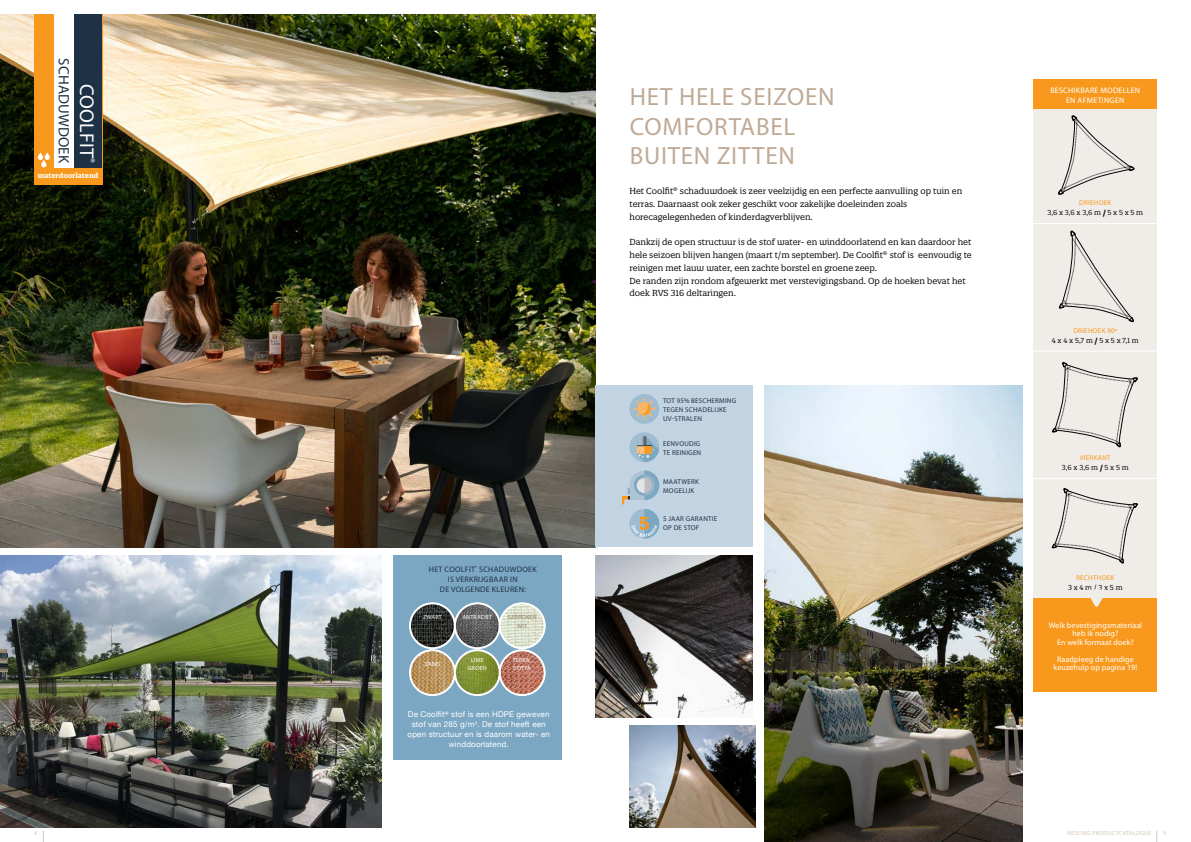
<style>
.page{position:relative;width:1191px;height:842px;background:#fff}
.page>*{position:absolute;margin:0;border:0;box-sizing:border-box;transform-origin:0 0}
.t1{font:25px/29.8px "Myriad Pro";letter-spacing:.03em;color:#bfaa97}
.t2{font:20px "Myriad Pro";letter-spacing:.01em;color:#fff}
.t3{font:15px "Myriad Pro";letter-spacing:.01em;color:#1f3245}
.t4{font:8.5px/12.8px "Quatro Slab";color:#000}
.t5{font:8px/10px "Helvetica Neue";letter-spacing:.02em;color:#fff;text-align:center}
.t6{font:8px/8.5px "Myriad Pro";letter-spacing:.01em;color:#fff;text-align:center}
.t7{font:8px/10px "Myriad Pro";letter-spacing:.03em;color:#1f3245;text-align:center}
.t8{font:8px/10px "Myriad Pro";letter-spacing:.03em;color:#fff;text-align:center}
.t9{font:7px/9px "Myriad Pro";letter-spacing:.03em;color:#1f3245}
.t10{font:7px "Quatro Slab";color:#000}
.t11{font:7px "Myriad Pro";letter-spacing:.04em;color:#f8991d}
.t12{font:700 7px "Quatro Slab";color:#fff}
.t13{font:6px/8.5px "Myriad Pro";letter-spacing:.03em;color:#fff;text-align:center}
.t14{font:6px "Myriad Pro";letter-spacing:.04em;color:#d4c7ba}
.t15{font:6px/8.5px "Myriad Pro";letter-spacing:.03em;color:#99816c;text-align:center}
.s1{font-weight:700}
</style>
<div class="page">
<img style="left:0;top:556px;width:382px;height:272px">
<img style="left:0;top:14px;width:595px;height:533px">
<img style="left:764px;top:386px;width:258px;height:456px">
<img style="left:595px;top:556px;width:158px;height:161px">
<img style="left:629px;top:726px;width:126px;height:102px">
<div style="left:595px;top:386px;width:158px;height:161px;background:#c2d4e2"></div>
<div style="left:393px;top:556px;width:168px;height:204px;background:#7ba7c3"></div>
<div style="left:1033px;top:598px;width:124px;height:94px;background:#f8991d"></div>
<div style="left:1033px;top:79px;width:124px;height:519px;background:#f0ece8"></div>
<svg style="left:1058px;top:116px;width:76px;height:78px"></svg>
<svg style="left:1059px;top:231px;width:74px;height:91px"></svg>
<svg style="left:1052px;top:362px;width:85px;height:85px"></svg>
<svg style="left:1051px;top:488px;width:86px;height:75px"></svg>
<hr style="left:1031px;top:223px;width:130px;height:1px;background:#fff">
<hr style="left:1031px;top:350px;width:130px;height:1px;background:#fff">
<hr style="left:1031px;top:478px;width:130px;height:1px;background:#fff">
<div style="left:1033px;top:79px;width:124px;height:30px;background:#f8991d"></div>
<svg style="left:1090px;top:598px;width:13px;height:9px"></svg>
<svg style="left:1156px;top:830px;width:1px;height:12px"></svg>
<svg style="left:43px;top:830px;width:1px;height:12px"></svg>
<div style="left:629px;top:394px;width:30px;height:30px;background:#9dbcd2;border-radius:50%"></div>
<svg style="left:633px;top:398px;width:22px;height:22px"></svg>
<div style="left:629px;top:432px;width:30px;height:30px;background:#9fbcd0;border-radius:50%"></div>
<svg style="left:636px;top:436px;width:23px;height:26px"></svg>
<svg style="left:622px;top:471px;width:37px;height:68px"></svg>
<div style="left:34px;top:14px;width:68px;height:170px;background:#f8991d"></div>
<div style="left:74px;top:14px;width:28px;height:153px;background:#1f3245"></div>
<div style="left:54px;top:0;width:20px;height:167px;background:#fff"></div>
<svg style="left:38px;top:153px;width:12px;height:14px"></svg>
<img style="left:410px;top:603px;width:45px;height:45px;border-radius:22px">
<div style="left:409px;top:602px;width:47px;height:47px;border:2px solid #fff;border-radius:50%"></div>
<img style="left:410px;top:650px;width:45px;height:45px;border-radius:22px">
<div style="left:409px;top:649px;width:47px;height:47px;border:2px solid #fff;border-radius:50%"></div>
<img style="left:455px;top:650px;width:45px;height:45px;border-radius:22px">
<div style="left:454px;top:649px;width:47px;height:47px;border:2px solid #fff;border-radius:50%"></div>
<img style="left:500px;top:650px;width:44px;height:45px;border-radius:22px">
<div style="left:499px;top:649px;width:46px;height:47px;border:2px solid #fff;border-radius:50%"></div>
<img style="left:455px;top:603px;width:45px;height:45px;border-radius:22px">
<div style="left:454px;top:602px;width:47px;height:47px;border:2px solid #fff;border-radius:50%"></div>
<img style="left:500px;top:603px;width:44px;height:45px;border-radius:22px">
<div style="left:499px;top:602px;width:46px;height:47px;border:2px solid #fff;border-radius:50%"></div>
<h3 class="t3" style="left:73px;top:58px;width:106px;rotate:90deg">SCHADUWDOEK</h3>
<p class="t12" style="left:38px;top:171px;width:62px">waterdoorlatend</p>
<h2 class="t2" style="left:99px;top:84px;width:80px;rotate:90deg">COOLFIT<sup>®</sup></h2>
<p class="t7" style="left:429px;top:564px;width:109px">HET COOLFIT<sup>®</sup> SCHADUWDOEK<br>IS VERKRIJGBAAR IN<br>DE VOLGENDE KLEUREN:</p>
<p class="t13" style="left:423px;top:613px;width:20px">ZWART</p>
<p class="t13" style="left:462px;top:613px;width:31px">ANTRACIET</p>
<p class="t15" style="left:508px;top:613px;width:30px">GEBROKEN<br>WIT</p>
<p class="t13" style="left:425px;top:660px;width:17px">ZAND</p>
<p class="t13" style="left:468px;top:656px;width:20px">LIME<br>GROEN</p>
<p class="t13" style="left:513px;top:656px;width:20px;text-align:left">TERRA-<br>COTTA</p>
<p class="t5" style="left:407px;top:710px;width:144px">De Coolfit<sup>®</sup> stof is een HDPE geweven stof van 285 g/m<sup>2</sup>. De stof heeft een open structuur en is daarom water- en winddoorlatend.</p>
<h1 class="t1" style="left:630px;top:81px;width:206px">HET HELE SEIZOEN<br>COMFORTABEL<br>BUITEN ZITTEN</h1>
<p class="t4" style="left:629px;top:185px;width:334px">Het Coolfit® schaduwdoek is zeer veelzijdig en een perfecte aanvulling op tuin en terras. Daarnaast ook zeker geschikt voor zakelijke doeleinden zoals horecagelegenheden of kinderdagverblijven.</p>
<p class="t4" style="left:629px;top:236px;width:344px">Dankzij de open structuur is de stof water- en winddoorlatend en kan daardoor het hele seizoen blijven hangen (maart t/m september). De Coolfit® stof is eenvoudig te reinigen met lauw water, een zachte borstel en groene zeep.<br>De randen zijn rondom afgewerkt met verstevigingsband. Op de hoeken bevat het doek RVS 316 deltaringen.</p>
<p class="t9" style="left:663px;top:396px;width:75px">TOT 95% BESCHERMING<br>TEGEN SCHADELIJKE<br>UV-STRALEN</p>
<p class="t9" style="left:663px;top:439px;width:40px">EENVOUDIG<br>TE REINIGEN</p>
<p class="t9" style="left:663px;top:477px;width:37px">MAATWERK<br>MOGELIJK</p>
<p class="t9" style="left:663px;top:514px;width:56px">5 JAAR GARANTIE<br>OP DE STOF</p>
<p class="t8" style="left:1050px;top:85px;width:91px">BESCHIKBARE MODELLEN<br>EN AFMETINGEN</p>
<p class="t11" style="left:1079px;top:199px;width:34px">DRIEHOEK</p>
<p class="t10" style="left:1047px;top:208px;width:97px">3,6 x 3,6 x 3,6 m <span class="s1">/</span> 5 x 5 x 5 m</p>
<p class="t11" style="left:1073px;top:326px;width:45px">DRIEHOEK 90º</p>
<p class="t10" style="left:1051px;top:336px;width:88px">4 x 4 x 5,7 m <span class="s1">/</span> 5 x 5 x 7,1 m</p>
<p class="t11" style="left:1079px;top:454px;width:32px">VIERKANT</p>
<p class="t10" style="left:1062px;top:463px;width:68px">3,6 x 3,6 m <span class="s1">/</span> 5 x 5 m</p>
<p class="t11" style="left:1076px;top:573px;width:40px">RECHTHOEK</p>
<p class="t10" style="left:1068px;top:583px;width:56px">3 x 4 m / 3 x 5 m</p>
<p class="t6" style="left:1048px;top:621px;width:95px">Welk bevestigingsmateriaal heb ik nodig?<br>En welk formaat doek?</p>
<p class="t6" style="left:1053px;top:655px;width:85px">Raadpleeg de handige keuzehulp op pagina 19!</p>
<p class="t14" style="left:34px;top:829px;width:5px">4</p>
<p class="t14" style="left:1067px;top:829px;width:85px">NESLING PRODUCTCATALOGUS</p>
<p class="t14" style="left:1163px;top:829px;width:5px">5</p>
</div>
